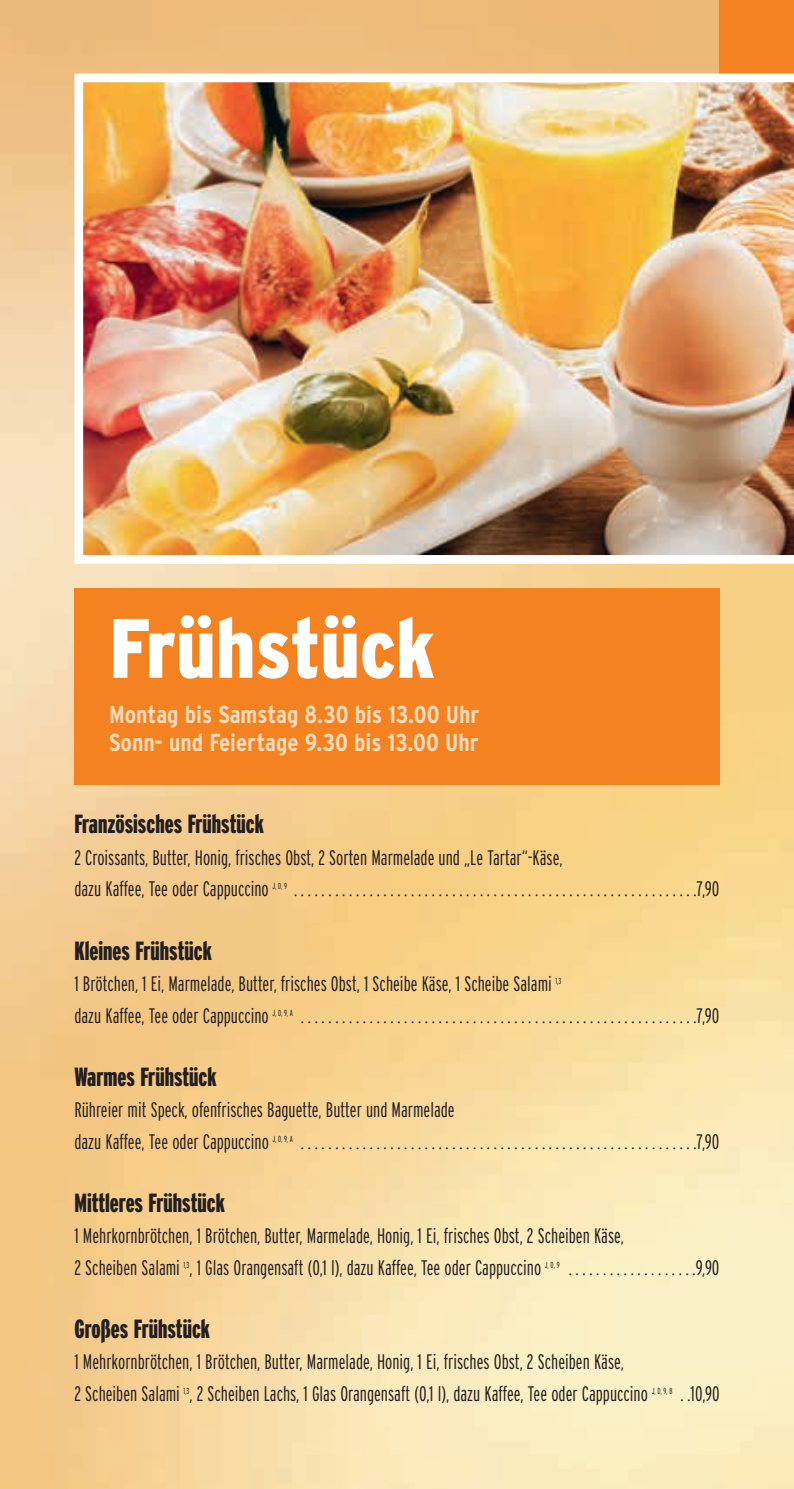
<style>
.page{position:relative;width:794px;height:1489px;background:#fff}
.page>*{position:absolute;margin:0;border:0;box-sizing:border-box;transform-origin:0 0}
.t1{font:900 condensed 84px "Interstate Plus";color:#fff}
.t2{font:900 extra-condensed 26.25px "Interstate";color:#231f20}
.t3{font:700 condensed 24.5px/28px "Interstate Plus";color:#fddbbc}
.t4{font:300 extra-condensed 21px/31.5px "Interstate";color:#231f20}
.t5{font:300 extra-condensed 8.75px "Interstate";color:#231f20}
</style>
<div class="page">
<img style="left:0;top:0;width:794px;height:1488px">
<div style="left:719px;top:0;width:75px;height:441px;background:#f58220"></div>
<img style="left:74px;top:74px;width:720px;height:490px">
<div style="left:74px;top:588px;width:645px;height:196px;background:#f58220"></div>
<h1 class="t1" style="left:109px;top:601px;width:327px">Frühstück</h1>
<p class="t3" style="left:109px;top:700px;width:372px">Montag bis Samstag 8.30 bis 13.00 Uhr<br>Sonn- und Feiertage 9.30 bis 13.00 Uhr</p>
<p class="t2" style="left:74px;top:808px;width:191px">Französisches Frühstück</p>
<p class="t4" style="left:74px;top:841px;width:489px">2 Croissants, Butter, Honig, frisches Obst, 2 Sorten Marmelade und „Le Tartar“-Käse, dazu Kaffee, Tee oder Cappuccino</p>
<p class="t5" style="left:272px;top:881px;width:16px">J, D, 9</p>
<p class="t4" style="left:294px;top:873px;width:427px">. . . . . . . . . . . . . . . . . . . . . . . . . . . . . . . . . . . . . . . . . . . . . . . . . . . . . . . . . . .7,90</p>
<p class="t2" style="left:74px;top:934px;width:139px">Kleines Frühstück</p>
<p class="t4" style="left:74px;top:967px;width:479px">1 Brötchen, 1 Ei, Marmelade, Butter, frisches Obst, 1 Scheibe Käse, 1 Scheibe Salami</p>
<p class="t5" style="left:555px;top:975px;width:8px">1,3</p>
<p class="t4" style="left:74px;top:999px;width:196px">dazu Kaffee, Tee oder Cappuccino</p>
<p class="t5" style="left:272px;top:1007px;width:22px">J, D, 9, A</p>
<p class="t4" style="left:301px;top:999px;width:420px">. . . . . . . . . . . . . . . . . . . . . . . . . . . . . . . . . . . . . . . . . . . . . . . . . . . . . . . . . .7,90</p>
<p class="t2" style="left:74px;top:1060px;width:144px">Warmes Frühstück</p>
<p class="t4" style="left:74px;top:1093px;width:382px">Rühreier mit Speck, ofenfrisches Baguette, Butter und Marmelade dazu Kaffee, Tee oder Cappuccino</p>
<p class="t5" style="left:272px;top:1133px;width:22px">J, D, 9, A</p>
<p class="t4" style="left:301px;top:1125px;width:420px">. . . . . . . . . . . . . . . . . . . . . . . . . . . . . . . . . . . . . . . . . . . . . . . . . . . . . . . . . .7,90</p>
<p class="t2" style="left:74px;top:1186px;width:152px">Mittleres Frühstück</p>
<p class="t4" style="left:74px;top:1219px;width:551px">1 Mehrkornbrötchen, 1 Brötchen, Butter, Marmelade, Honig, 1 Ei, frisches Obst, 2 Scheiben Käse,<br>2 Scheiben Salami</p>
<p class="t5" style="left:183px;top:1259px;width:8px">1,3</p>
<p class="t4" style="left:189px;top:1251px;width:353px">, 1 Glas Orangensaft (0,1 l), dazu Kaffee, Tee oder Cappuccino</p>
<p class="t5" style="left:545px;top:1259px;width:16px">J, D, 9</p>
<p class="t4" style="left:568px;top:1251px;width:152px">. . . . . . . . . . . . . . . . . . .9,90</p>
<p class="t2" style="left:74px;top:1312px;width:137px">Großes Frühstück</p>
<p class="t4" style="left:74px;top:1345px;width:551px">1 Mehrkornbrötchen, 1 Brötchen, Butter, Marmelade, Honig, 1 Ei, frisches Obst, 2 Scheiben Käse,<br>2 Scheiben Salami</p>
<p class="t5" style="left:183px;top:1385px;width:8px">1,3</p>
<p class="t4" style="left:189px;top:1377px;width:460px">, 2 Scheiben Lachs, 1 Glas Orangensaft (0,1 l), dazu Kaffee, Tee oder Cappuccino</p>
<p class="t5" style="left:651px;top:1385px;width:22px">J, D, 9, B</p>
<p class="t4" style="left:680px;top:1377px;width:40px">. .10,90</p>
</div>
